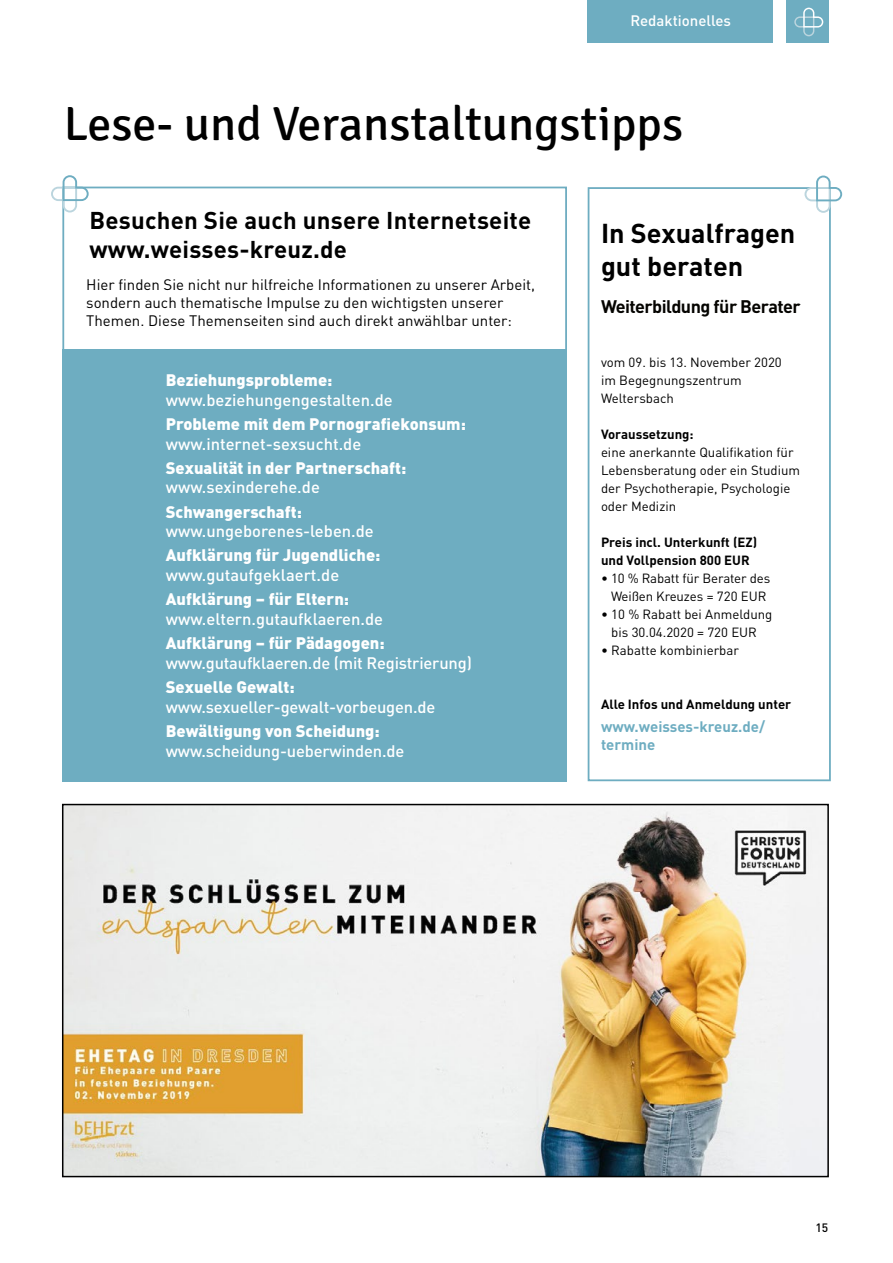
<style>
.page{position:relative;width:893px;height:1263px;background:#fff}
.page>*{position:absolute;margin:0;border:0;box-sizing:border-box;transform-origin:0 0}
.t1{font:48px "Signika";color:#000}
.t2{font:700 27px/32.4px "DINOT";color:#000}
.t3{font:700 24px/28.8px "DIN";letter-spacing:.01em;color:#000}
.t4{font:700 18px "DIN";letter-spacing:-.03em;color:#050400}
.t5{font:500 16.5px "DIN";color:#fff}
.t6{font:900 16.5px "DIN";color:#fff}
.t7{font:15px/18px "DIN";color:#000}
.t8{font:700 15px/18px "DIN";color:#6eadc1}
.t9{font:500 15px "DIN";color:#fff}
.t10{font:13.2px/18px "DIN";color:#000}
.t11{font:700 13.2px/18px "DIN";color:#000}
.t12{font:500 12px "DIN";color:#000}
</style>
<div class="page">
<div style="left:588px;top:0;width:185px;height:43px;background:#6eadc1"></div>
<div style="left:787px;top:0;width:42px;height:43px;background:#6eadc1"></div>
<svg style="left:794px;top:8px;width:29px;height:28px"></svg>
<div style="left:588px;top:187px;width:243px;height:594px;background:#fff;border:2px solid #6eadc1"></div>
<svg style="left:804px;top:176px;width:38px;height:37px"></svg>
<img style="left:65px;top:807px;width:761px;height:367px">
<div style="left:62px;top:804px;width:767px;height:373px;border:2px solid #000"></div>
<div style="left:62px;top:187px;width:505px;height:592px;background:#fff;border:2px solid #6eadc1"></div>
<div style="left:62px;top:349px;width:505px;height:432px;background:#6eadc1"></div>
<svg style="left:51px;top:175px;width:38px;height:37px"></svg>
<p class="t9" style="left:630px;top:11px;width:102px">Redaktionelles</p>
<h1 class="t1" style="left:64px;top:97px;width:621px">Lese- und Veranstaltungstipps</h1>
<h3 class="t3" style="left:89px;top:205px;width:443px">Besuchen Sie auch unsere Internetseite www.weisses-kreuz.de</h3>
<p class="t7" style="left:86px;top:275px;width:450px">Hier finden Sie nicht nur hilfreiche Informationen zu unserer Arbeit, sondern auch thematische Impulse zu den wichtigsten unserer<br>Themen. Diese Themenseiten sind auch direkt anwählbar unter:</p>
<p class="t6" style="left:166px;top:369px;width:168px">Beziehungsprobleme:</p>
<p class="t5" style="left:166px;top:389px;width:228px">www.beziehungengestalten.de</p>
<p class="t6" style="left:166px;top:413px;width:302px">Probleme mit dem Pornografiekonsum:</p>
<p class="t5" style="left:166px;top:433px;width:197px">www.internet-sexsucht.de</p>
<p class="t6" style="left:166px;top:457px;width:242px">Sexualität in der Partnerschaft:</p>
<p class="t5" style="left:166px;top:477px;width:156px">www.sexinderehe.de</p>
<p class="t6" style="left:166px;top:500px;width:138px">Schwangerschaft:</p>
<p class="t5" style="left:166px;top:521px;width:210px">www.ungeborenes-leben.de</p>
<p class="t6" style="left:166px;top:544px;width:216px">Aufklärung für Jugendliche:</p>
<p class="t5" style="left:166px;top:565px;width:175px">www.gutaufgeklaert.de</p>
<p class="t6" style="left:166px;top:588px;width:185px">Aufklärung – für Eltern:</p>
<p class="t5" style="left:166px;top:608px;width:219px">www.eltern.gutaufklaeren.de</p>
<p class="t6" style="left:166px;top:632px;width:220px">Aufklärung – für Pädagogen:</p>
<p class="t5" style="left:166px;top:652px;width:308px">www.gutaufklaeren.de (mit Registrierung)</p>
<p class="t6" style="left:166px;top:676px;width:130px">Sexuelle Gewalt:</p>
<p class="t5" style="left:166px;top:696px;width:271px">www.sexueller-gewalt-vorbeugen.de</p>
<p class="t6" style="left:166px;top:720px;width:215px">Bewältigung von Scheidung:</p>
<p class="t5" style="left:166px;top:740px;width:240px">www.scheidung-ueberwinden.de</p>
<h2 class="t2" style="left:601px;top:216px;width:196px">In Sexualfragen gut beraten</h2>
<h3 class="t4" style="left:601px;top:294px;width:201px">Weiterbildung für Berater</h3>
<p class="t10" style="left:601px;top:353px;width:182px">vom 09. bis 13. November 2020 im Begegnungszentrum<br>Weltersbach</p>
<p class="t11" style="left:601px;top:425px;width:94px">Voraussetzung:</p>
<p class="t10" style="left:601px;top:443px;width:201px">eine anerkannte Qualifikation für<br>Lebensberatung oder ein Studium der Psychotherapie, Psychologie oder Medizin</p>
<p class="t11" style="left:601px;top:533px;width:158px">Preis incl. Unterkunft (EZ) und Vollpension 800 EUR</p>
<p class="t10" style="left:601px;top:569px;width:171px;text-align:center">• 10 % Rabatt für Berater des<br>Weißen Kreuzes = 720 EUR</p>
<p class="t10" style="left:601px;top:605px;width:173px;text-align:center">• 10 % Rabatt bei Anmeldung bis 30.04.2020 = 720 EUR</p>
<p class="t10" style="left:601px;top:641px;width:139px">• Rabatte kombinierbar</p>
<p class="t11" style="left:601px;top:695px;width:192px">Alle Infos und Anmeldung unter</p>
<p class="t8" style="left:601px;top:717px;width:166px">www.weisses-kreuz.de/ termine</p>
<p class="t12" style="left:815px;top:1220px;width:14px">15</p>
</div>
